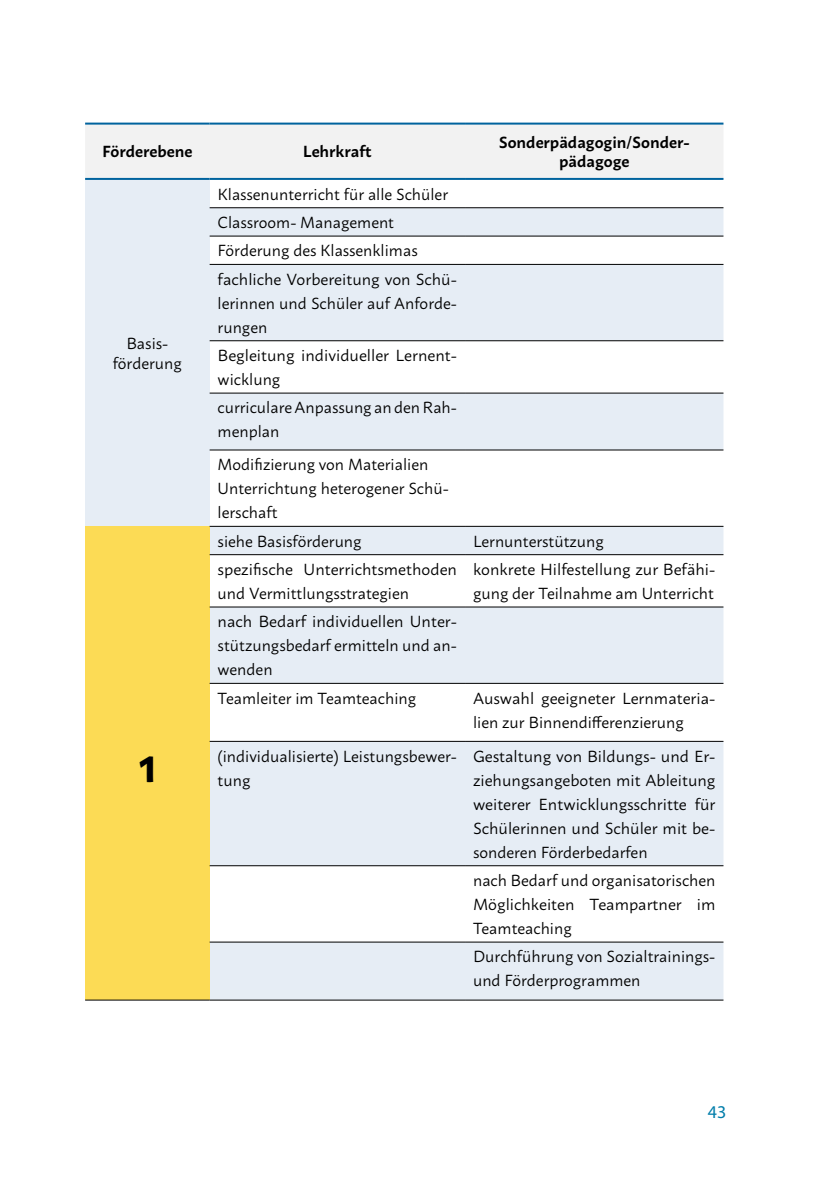
<style>
.page{position:relative;width:840px;height:1191px;background:#fff}
.page>*{position:absolute;margin:0;border:0;box-sizing:border-box;transform-origin:0 0}
.t1{font:600 48px "Macho";color:#000}
.t2{font:18px "Myriad Pro";color:#007daa}
.Text_Absatz{font:16px/24px "Macho";color:#000}
.t3{font:600 16px/19.2px "Macho";color:#000;text-align:center}
</style>
<div class="page">
<div style="left:85px;top:125px;width:638px;height:53px;background:#f2f2f2"></div>
<div style="left:85px;top:179px;width:124px;height:347px;background:#e6edf5"></div>
<svg style="left:209px;top:208px;width:514px;height:791px;fill:#e6edf5"></svg>
<div style="left:85px;top:526px;width:124px;height:474px;background:#fcdb55"></div>
<hr style="left:85px;top:123px;width:124px;height:2px;background:#00639e">
<hr style="left:209px;top:123px;width:256px;height:2px;background:#00639e">
<hr style="left:465px;top:123px;width:258px;height:2px;background:#00639e">
<hr style="left:85px;top:178px;width:124px;height:2px;background:#00639e">
<hr style="left:209px;top:178px;width:256px;height:2px;background:#00639e">
<hr style="left:465px;top:178px;width:258px;height:2px;background:#00639e">
<hr style="left:209px;top:207px;width:256px;height:1px;background:#000">
<hr style="left:465px;top:207px;width:258px;height:1px;background:#000">
<hr style="left:209px;top:235px;width:256px;height:1px;background:#000">
<hr style="left:465px;top:235px;width:258px;height:1px;background:#000">
<hr style="left:209px;top:264px;width:256px;height:1px;background:#000">
<hr style="left:465px;top:264px;width:258px;height:1px;background:#000">
<hr style="left:209px;top:340px;width:256px;height:1px;background:#000">
<hr style="left:465px;top:340px;width:258px;height:1px;background:#000">
<hr style="left:209px;top:392px;width:256px;height:1px;background:#000">
<hr style="left:465px;top:392px;width:258px;height:1px;background:#000">
<hr style="left:209px;top:449px;width:256px;height:1px;background:#000">
<hr style="left:465px;top:449px;width:258px;height:1px;background:#000">
<hr style="left:209px;top:526px;width:256px;height:1px;background:#000">
<hr style="left:465px;top:526px;width:258px;height:1px;background:#000">
<hr style="left:209px;top:554px;width:256px;height:1px;background:#000">
<hr style="left:465px;top:554px;width:258px;height:1px;background:#000">
<hr style="left:209px;top:606px;width:256px;height:1px;background:#000">
<hr style="left:465px;top:606px;width:258px;height:1px;background:#000">
<hr style="left:209px;top:683px;width:256px;height:1px;background:#000">
<hr style="left:465px;top:683px;width:258px;height:1px;background:#000">
<hr style="left:209px;top:741px;width:256px;height:1px;background:#000">
<hr style="left:465px;top:741px;width:258px;height:1px;background:#000">
<hr style="left:209px;top:865px;width:256px;height:1px;background:#000">
<hr style="left:465px;top:865px;width:258px;height:1px;background:#000">
<hr style="left:209px;top:941px;width:256px;height:1px;background:#000">
<hr style="left:465px;top:941px;width:258px;height:1px;background:#000">
<hr style="left:209px;top:999px;width:256px;height:1px;background:#000">
<hr style="left:465px;top:999px;width:258px;height:1px;background:#000">
<hr style="left:85px;top:999px;width:124px;height:1px;background:#000">
<p class="t3" style="left:102px;top:140px;width:92px">Förderebene</p>
<p class="t3" style="left:303px;top:140px;width:70px">Lehrkraft</p>
<p class="t3" style="left:498px;top:131px;width:192px">Sonderpädagogin/Sonder&shy;pädagoge</p>
<p class="Text_Absatz" style="left:126px;top:330px;width:43px">Basis-</p>
<p class="Text_Absatz" style="left:113px;top:349px;width:70px">förderung</p>
<p class="t1" style="left:138px;top:722px;width:20px">1</p>
<p class="Text_Absatz" style="left:217px;top:180px;width:232px">Klassenunterricht für alle Schüler</p>
<p class="Text_Absatz" style="left:217px;top:209px;width:178px">Classroom- Management</p>
<p class="Text_Absatz" style="left:217px;top:237px;width:201px">Förderung des Klassenklimas</p>
<p class="Text_Absatz" style="left:217px;top:265px;width:241px;text-align:justify">fachliche Vorbereitung von Schü&shy;lerinnen und Schüler auf Anforde&shy;rungen</p>
<p class="Text_Absatz" style="left:217px;top:342px;width:241px">Begleitung individueller Lernent&shy;wicklung</p>
<p class="Text_Absatz" style="left:217px;top:394px;width:241px">curriculare Anpassung an den Rah&shy;menplan</p>
<p class="Text_Absatz" style="left:217px;top:451px;width:212px">Modifizierung von Materialien</p>
<p class="Text_Absatz" style="left:217px;top:475px;width:232px">Unterrichtung heterogener Schü&shy;lerschaft</p>
<p class="Text_Absatz" style="left:217px;top:527px;width:145px">siehe Basisförderung</p>
<p class="Text_Absatz" style="left:473px;top:527px;width:132px">Lernunterstützung</p>
<p class="Text_Absatz" style="left:217px;top:556px;width:241px">spezifische Unterrichtsmethoden und Vermittlungsstrategien</p>
<p class="Text_Absatz" style="left:473px;top:556px;width:244px">konkrete Hilfestellung zur Befähi&shy;gung der Teilnahme am Unterricht</p>
<p class="Text_Absatz" style="left:217px;top:608px;width:241px;text-align:justify">nach Bedarf individuellen Unter&shy;stützungsbedarf ermitteln und an&shy;wenden</p>
<p class="Text_Absatz" style="left:217px;top:684px;width:200px">Teamleiter im Teamteaching</p>
<p class="Text_Absatz" style="left:473px;top:684px;width:244px">Auswahl geeigneter Lernmateria&shy;lien zur Binnendifferenzierung</p>
<p class="Text_Absatz" style="left:217px;top:742px;width:241px">(individualisierte) Leistungsbewer&shy;tung</p>
<p class="Text_Absatz" style="left:473px;top:742px;width:244px;text-align:justify">Gestaltung von Bildungs- und Er&shy;ziehungsangeboten mit Ableitung weiterer Entwicklungsschritte für Schülerinnen und Schüler mit be&shy;sonderen Förderbedarfen</p>
<p class="Text_Absatz" style="left:473px;top:866px;width:244px;text-align:justify">nach Bedarf und organisatorischen Möglichkeiten Teampartner im Teamteaching</p>
<p class="Text_Absatz" style="left:473px;top:943px;width:244px">Durchführung von Sozialtrainings&shy;und Förderprogrammen</p>
<p class="t2" style="left:707px;top:1100px;width:20px">43</p>
</div>
